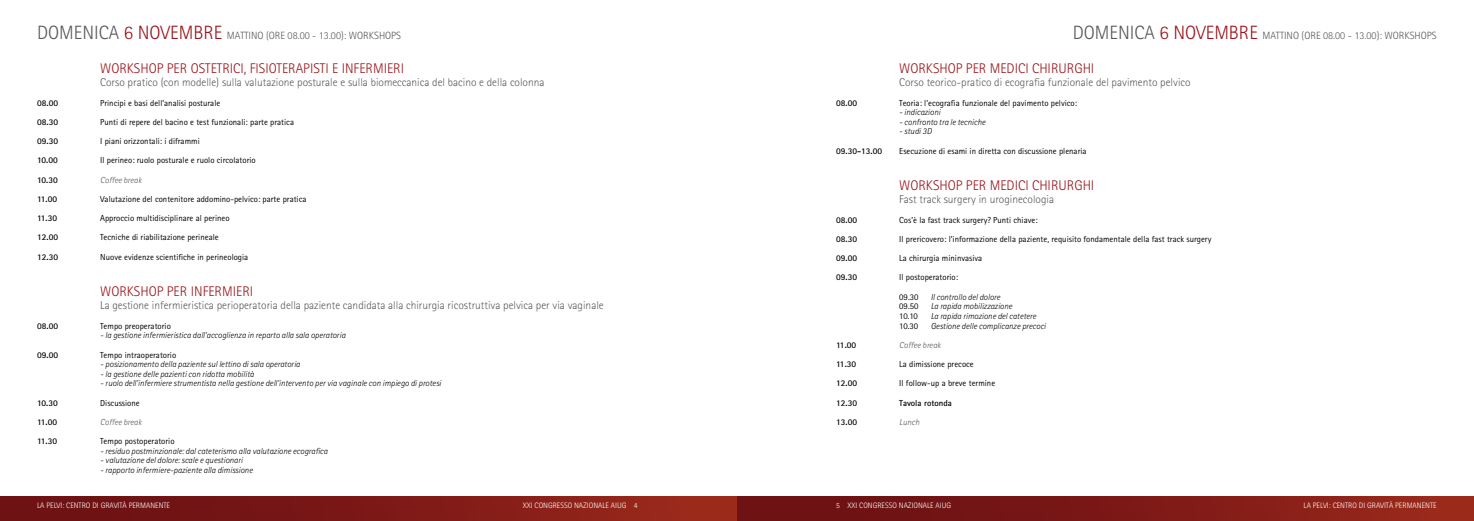
<style>
.page{position:relative;width:1474px;height:521px;background:#fff}
.page>*{position:absolute;margin:0;border:0;box-sizing:border-box;transform-origin:0 0}
.t1{font:300 19.25px "Rotis Sans Serif";color:#9a141b}
.t2{font:300 14px "Rotis Sans Serif";color:#9a141b}
.t3{font:300 11.38px "Rotis Sans Serif";color:#58585a}
.t4{font:300 10.5px "Rotis Sans Serif";color:#58585a}
.t5{font:8.75px "Rotis Sans Serif";color:#000}
.t6{font:italic 300 8.75px "Rotis Sans Serif";color:#000}
.t7{font:700 8.75px "Rotis Sans Serif";color:#000}
.t8{font:italic 300 8.75px "Rotis Sans Serif";color:#58585a}
.t9{font:300 7.88px "Rotis Sans Serif";color:#fff}
.s1{color:#58585a}
.s2{font-size:10.5px;color:#58585a}
</style>
<div class="page">
<div style="left:0;top:496px;width:737px;height:25px;background:linear-gradient(to right,#660d13,#99281b)"></div>
<div style="left:737px;top:496px;width:736px;height:25px;background:linear-gradient(to right,#660d13,#97271b)"></div>
<h1 class="t1" style="left:37px;top:22px;width:196px"><span class="s1">Domenica</span> 6 Novembre <span class="s2">MATTINO</span></h1>
<p class="t4" style="left:266px;top:30px;width:91px">(ore 08.00 - 13.00): WORK</p>
<p class="t4" style="left:374px;top:30px;width:29px">SHOPS</p>
<h1 class="t1" style="left:1072px;top:22px;width:196px"><span class="s1">Domenica</span> 6 Novembre <span class="s2">MATTINO</span></h1>
<p class="t4" style="left:1301px;top:30px;width:91px">(ore 08.00 - 13.00): WORK</p>
<p class="t4" style="left:1409px;top:30px;width:29px">SHOPS</p>
<h2 class="t2" style="left:100px;top:60px;width:305px">workshop per ostetrici, fisioterapisti e infermieri</h2>
<h3 class="t3" style="left:37px;top:76px;width:24px">C</h3>
<h3 class="t3" style="left:106px;top:76px;width:440px">orso pratico (con modelle) sulla valutazione posturale e sulla biomeccanica del bacino e della colonna</h3>
<p class="t7" style="left:37px;top:97px;width:22px">08.00</p>
<p class="t5" style="left:100px;top:97px;width:122px">Principi e basi dell’analisi posturale</p>
<p class="t7" style="left:37px;top:116px;width:22px">08.30</p>
<p class="t5" style="left:100px;top:117px;width:195px">Punti di repere del bacino e test funzionali: parte pratica</p>
<p class="t7" style="left:37px;top:136px;width:22px">09.30</p>
<p class="t5" style="left:100px;top:136px;width:101px">I piani orizzontali: i diframmi</p>
<p class="t7" style="left:37px;top:155px;width:22px">10.00</p>
<p class="t5" style="left:100px;top:155px;width:157px">Il perineo: ruolo posturale e ruolo circolatorio</p>
<p class="t7" style="left:37px;top:174px;width:22px">10.30</p>
<p class="t8" style="left:100px;top:175px;width:43px">Coffee break</p>
<p class="t7" style="left:37px;top:193px;width:21px">11.00</p>
<p class="t5" style="left:100px;top:194px;width:208px">Valutazione del contenitore addomino-pelvico: parte pratica</p>
<p class="t7" style="left:37px;top:213px;width:21px">11.30</p>
<p class="t5" style="left:100px;top:213px;width:131px">Approccio multidisciplinare al perineo</p>
<p class="t7" style="left:37px;top:232px;width:22px">12.00</p>
<p class="t5" style="left:100px;top:232px;width:120px">Tecniche di riabilitazione perineale</p>
<p class="t7" style="left:37px;top:251px;width:22px">12.30</p>
<p class="t5" style="left:100px;top:251px;width:150px">Nuove evidenze scientifiche in perineologia</p>
<h2 class="t2" style="left:100px;top:283px;width:154px">workshop per infermieri</h2>
<h3 class="t3" style="left:37px;top:299px;width:24px">L</h3>
<h3 class="t3" style="left:105px;top:299px;width:500px">a gestione infermieristica perioperatoria della paziente candidata alla chirurgia ricostruttiva pelvica per via vaginale</h3>
<p class="t7" style="left:37px;top:320px;width:22px">08.00</p>
<p class="t5" style="left:100px;top:320px;width:72px">Tempo preoperatorio</p>
<p class="t6" style="left:100px;top:330px;width:247px">- la gestione infermieristica dall’accoglienza in reparto alla sala operatoria</p>
<p class="t7" style="left:37px;top:349px;width:22px">09.00</p>
<p class="t5" style="left:100px;top:349px;width:77px">Tempo intraoperatorio</p>
<p class="t6" style="left:100px;top:359px;width:201px">- posizionamento della paziente sul lettino di sala operatoria</p>
<p class="t6" style="left:100px;top:369px;width:155px">- la gestione delle pazienti con ridotta mobilità</p>
<p class="t6" style="left:100px;top:378px;width:342px">- ruolo dell’infermiere strumentista nella gestione dell’intervento per via vaginale con impiego di protesi</p>
<p class="t7" style="left:37px;top:397px;width:22px">10.30</p>
<p class="t5" style="left:100px;top:397px;width:41px">Discussione</p>
<p class="t7" style="left:37px;top:416px;width:21px">11.00</p>
<p class="t8" style="left:100px;top:417px;width:43px">Coffee break</p>
<p class="t7" style="left:37px;top:436px;width:21px">11.30</p>
<p class="t5" style="left:100px;top:436px;width:76px">Tempo postoperatorio</p>
<p class="t6" style="left:100px;top:446px;width:229px">- residuo postminzionale: dal cateterismo alla valutazione ecografica</p>
<p class="t6" style="left:100px;top:455px;width:144px">- valutazione del dolore: scale e questionari</p>
<p class="t6" style="left:100px;top:465px;width:154px">- rapporto infermiere-paziente alla dimissione</p>
<h2 class="t2" style="left:899px;top:60px;width:196px">workshop per medici chiru rghi</h2>
<h3 class="t3" style="left:836px;top:76px;width:24px">C</h3>
<h3 class="t3" style="left:905px;top:76px;width:287px">orso teorico-pratico di ecografia funzionale del pavimento pelvico</h3>
<p class="t7" style="left:836px;top:97px;width:22px">08.00</p>
<p class="t5" style="left:899px;top:97px;width:179px">Teoria: l’ecografia funzionale del pavimento pelvico:</p>
<p class="t6" style="left:899px;top:107px;width:43px">- indicazioni</p>
<p class="t6" style="left:899px;top:117px;width:88px">- confronto tra le tecniche</p>
<p class="t6" style="left:899px;top:126px;width:34px">- studi 3D</p>
<p class="t7" style="left:836px;top:145px;width:47px">09.30-13.00</p>
<p class="t5" style="left:899px;top:146px;width:189px">Esecuzione di esami in diretta con discussione plenaria</p>
<h2 class="t2" style="left:899px;top:177px;width:196px">workshop per medici chiru rghi</h2>
<h3 class="t3" style="left:899px;top:193px;width:156px">Fast track surgery in uroginecologia</h3>
<p class="t7" style="left:836px;top:214px;width:22px">08.00</p>
<p class="t5" style="left:899px;top:215px;width:140px">Cos’è la fast track surgery? Punti chiave:</p>
<p class="t7" style="left:836px;top:233px;width:22px">08.30</p>
<p class="t5" style="left:899px;top:234px;width:313px">Il prericovero: l’informazione della paziente, requisito fondamentale della fast track surgery</p>
<p class="t7" style="left:836px;top:253px;width:22px">09.00</p>
<p class="t5" style="left:899px;top:253px;width:84px">La chirurgia mininvasiva</p>
<p class="t7" style="left:836px;top:272px;width:22px">09.30</p>
<p class="t5" style="left:899px;top:272px;width:60px">Il postoperatorio:</p>
<p class="t5" style="left:899px;top:292px;width:21px">09.30</p>
<p class="t6" style="left:930px;top:292px;width:71px">Il controllo del dolore</p>
<p class="t5" style="left:899px;top:301px;width:21px">09.50</p>
<p class="t6" style="left:930px;top:301px;width:83px">La rapida mobilizzazione</p>
<p class="t5" style="left:899px;top:311px;width:20px">10.10</p>
<p class="t6" style="left:930px;top:311px;width:107px">La rapida rimozione del catetere</p>
<p class="t5" style="left:899px;top:320px;width:20px">10.30</p>
<p class="t6" style="left:930px;top:321px;width:116px">Gestione delle complicanze precoci</p>
<p class="t7" style="left:836px;top:339px;width:21px">11.00</p>
<p class="t8" style="left:899px;top:340px;width:43px">Coffee break</p>
<p class="t7" style="left:836px;top:359px;width:21px">11.30</p>
<p class="t5" style="left:899px;top:359px;width:76px">La dimissione precoce</p>
<p class="t7" style="left:836px;top:378px;width:22px">12.00</p>
<p class="t5" style="left:899px;top:378px;width:97px">Il follow-up a breve termine</p>
<p class="t7" style="left:836px;top:397px;width:22px">12.30</p>
<p class="t7" style="left:899px;top:397px;width:54px">Tavola rotonda</p>
<p class="t7" style="left:836px;top:416px;width:22px">13.00</p>
<p class="t8" style="left:899px;top:417px;width:22px">Lunch</p>
<p class="t9" style="left:37px;top:501px;width:134px">la pelvi: centro di gravità permanente</p>
<p class="t9" style="left:523px;top:501px;width:17px">XXI CONGRE</p>
<p class="t9" style="left:560px;top:501px;width:32px">SSO NAZIONALE</p>
<p class="t9" style="left:611px;top:501px;width:28px">AIUG 4</p>
<p class="t9" style="left:836px;top:501px;width:29px">5 XXI CONGRE</p>
<p class="t9" style="left:885px;top:501px;width:32px">SSO NAZIONALE</p>
<p class="t9" style="left:935px;top:501px;width:16px">AIUG</p>
<p class="t9" style="left:1303px;top:501px;width:134px">la pelvi: centro di gravità permanente</p>
</div>
